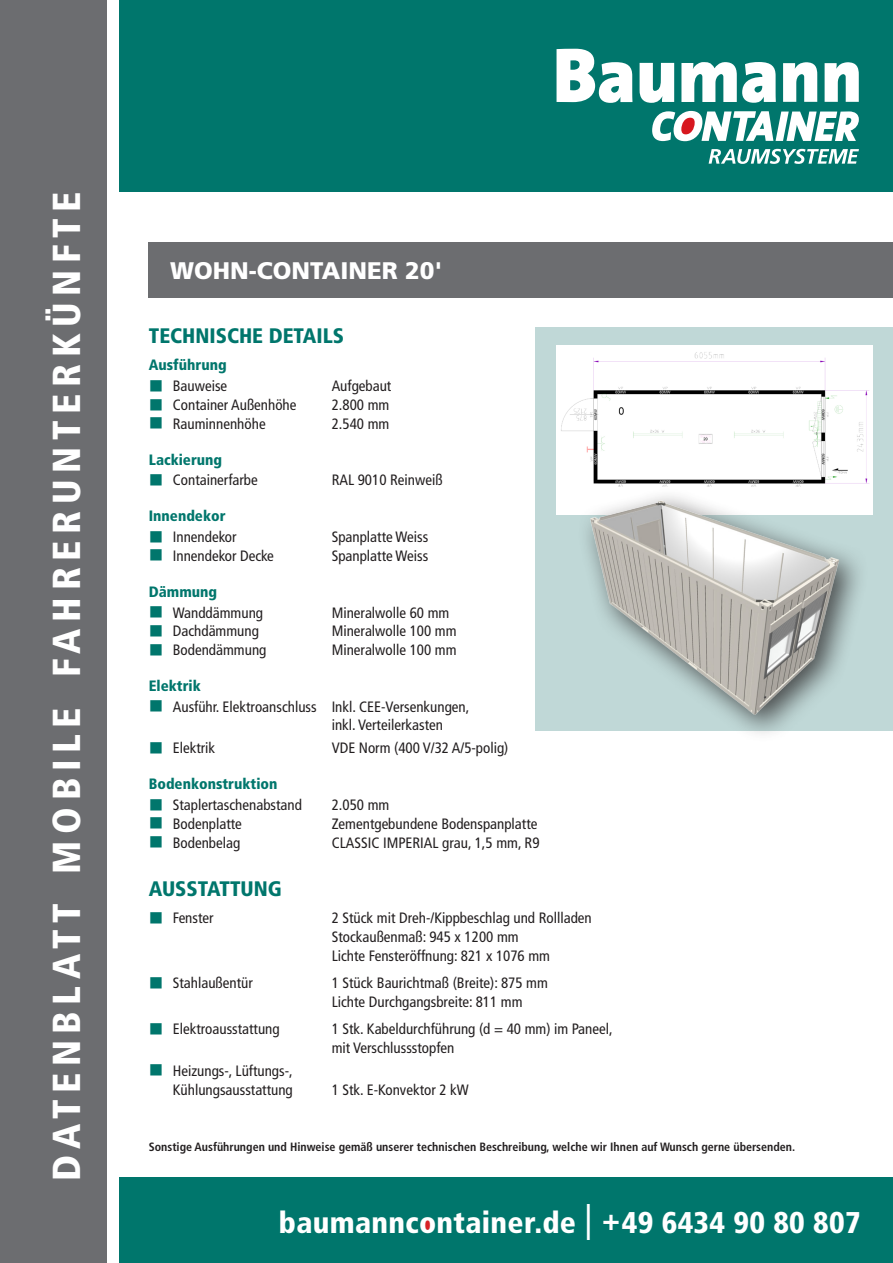
<style>
.page{position:relative;width:893px;height:1263px;background:#fff}
.page>*{position:absolute;margin:0;border:0;box-sizing:border-box;transform-origin:0 0}
.t1{font:900 condensed 39px "Frutiger LT";letter-spacing:.17em;color:#fff}
.t2{font:900 condensed 30px "Frutiger LT";letter-spacing:.01em;color:#fff}
.t3{font:900 24px "Frutiger LT";color:#fff}
.t4{font:900 condensed 21px "Frutiger LT";color:#00766c}
.t5{font:condensed 15px "Frutiger LT";color:#231f20}
.t6{font:900 condensed 15px "Frutiger LT";color:#00766c}
.t7{font:700 condensed 12px "Frutiger LT";color:#231f20}
.s1{color:#00766c}
.s2{font-weight:400;font-size:36px}
</style>
<div class="page">
<div style="left:119px;top:1178px;width:774px;height:85px;background:#00766c"></div>
<div style="left:0;top:0;width:106px;height:1263px;background:#6c6d70"></div>
<div style="left:119px;top:0;width:774px;height:191px;background:#00766c"></div>
<svg style="left:674px;top:111px;width:28px;height:30px"></svg>
<svg style="left:681px;top:118px;width:14px;height:16px"></svg>
<svg style="left:701px;top:111px;width:158px;height:30px"></svg>
<svg style="left:652px;top:111px;width:23px;height:30px"></svg>
<svg style="left:709px;top:149px;width:150px;height:15px"></svg>
<svg style="left:557px;top:49px;width:75px;height:54px"></svg>
<svg style="left:640px;top:63px;width:34px;height:40px"></svg>
<svg style="left:681px;top:62px;width:95px;height:41px"></svg>
<svg style="left:783px;top:62px;width:34px;height:40px"></svg>
<svg style="left:825px;top:62px;width:34px;height:40px"></svg>
<div style="left:424px;top:1220px;width:7px;height:10px;background:#d72326;border-radius:50%"></div>
<div style="left:149px;top:242px;width:744px;height:56px;background:#6c6d70"></div>
<div style="left:536px;top:327px;width:357px;height:404px;background:#c0d8d7"></div>
<img style="left:557px;top:345px;width:315px;height:170px">
<div style="left:576px;top:487px;width:293px;height:257px;background:#231f20;opacity:.75"></div>
<img style="left:590px;top:500px;width:249px;height:215px">
<h1 class="t1" style="left:43px;top:1181px;width:991px;rotate:-90deg">DATENBLATT MOBILE FAHRERUNTERKÜNFTE</h1>
<p class="t3" style="left:170px;top:256px;width:274px">WOHN-CONTAINER 20'</p>
<p class="t4" style="left:149px;top:323px;width:197px">TECHNISCHE DETAILS</p>
<p class="t6" style="left:149px;top:356px;width:79px">Ausführung</p>
<p class="t5" style="left:149px;top:377px;width:80px"><span class="s1">■</span> Bauweise</p>
<p class="t5" style="left:332px;top:377px;width:61px">Aufgebaut</p>
<p class="t5" style="left:149px;top:396px;width:149px"><span class="s1">■</span> Container Außenhöhe</p>
<p class="t5" style="left:332px;top:396px;width:59px">2.800 mm</p>
<p class="t5" style="left:149px;top:415px;width:118px"><span class="s1">■</span> Rauminnenhöhe</p>
<p class="t5" style="left:332px;top:415px;width:59px">2.540 mm</p>
<p class="t6" style="left:149px;top:450px;width:75px">Lackierung</p>
<p class="t5" style="left:149px;top:471px;width:110px"><span class="s1">■</span> Containerfarbe</p>
<p class="t5" style="left:332px;top:471px;width:112px">RAL 9010 Reinweiß</p>
<p class="t6" style="left:149px;top:507px;width:78px">Innendekor</p>
<p class="t5" style="left:149px;top:528px;width:89px"><span class="s1">■</span> Innendekor</p>
<p class="t5" style="left:332px;top:528px;width:98px">Spanplatte Weiss</p>
<p class="t5" style="left:149px;top:547px;width:127px"><span class="s1">■</span> Innendekor Decke</p>
<p class="t5" style="left:332px;top:547px;width:98px">Spanplatte Weiss</p>
<p class="t6" style="left:149px;top:582px;width:70px">Dämmung</p>
<p class="t5" style="left:149px;top:603px;width:116px"><span class="s1">■</span> Wanddämmung</p>
<p class="t5" style="left:332px;top:603px;width:119px">Mineralwolle 60 mm</p>
<p class="t5" style="left:149px;top:622px;width:112px"><span class="s1">■</span> Dachdämmung</p>
<p class="t5" style="left:332px;top:622px;width:126px">Mineralwolle 100 mm</p>
<p class="t5" style="left:149px;top:641px;width:119px"><span class="s1">■</span> Bodendämmung</p>
<p class="t5" style="left:332px;top:641px;width:126px">Mineralwolle 100 mm</p>
<p class="t6" style="left:149px;top:676px;width:53px">Elektrik</p>
<p class="t5" style="left:149px;top:698px;width:322px"><span class="s1">■</span> Ausführ. Elektroanschluss Inkl. CEE-Versenkungen,</p>
<p class="t5" style="left:332px;top:716px;width:113px">inkl. Verteilerkasten</p>
<p class="t5" style="left:149px;top:739px;width:68px"><span class="s1">■</span> Elektrik</p>
<p class="t5" style="left:332px;top:739px;width:178px">VDE Norm (400 V/32 A/5-polig)</p>
<p class="t6" style="left:149px;top:775px;width:130px">Bodenkonstruktion</p>
<p class="t5" style="left:149px;top:796px;width:155px"><span class="s1">■</span> Staplertaschenabstand</p>
<p class="t5" style="left:332px;top:796px;width:59px">2.050 mm</p>
<p class="t5" style="left:149px;top:815px;width:95px"><span class="s1">■</span> Bodenplatte</p>
<p class="t5" style="left:332px;top:815px;width:207px">Zementgebundene Bodenspanplatte</p>
<p class="t5" style="left:149px;top:834px;width:93px"><span class="s1">■</span> Bodenbelag</p>
<p class="t5" style="left:332px;top:834px;width:209px">CLASSIC IMPERIAL grau, 1,5 mm, R9</p>
<p class="t4" style="left:149px;top:876px;width:135px">AUSSTATTUNG</p>
<p class="t5" style="left:149px;top:909px;width:66px"><span class="s1">■</span> Fenster</p>
<p class="t5" style="left:332px;top:909px;width:262px">2 Stück mit Dreh-/Kippbeschlag und Rollladen</p>
<p class="t5" style="left:332px;top:928px;width:188px">Stockaußenmaß: 945 x 1200 mm</p>
<p class="t5" style="left:332px;top:947px;width:220px">Lichte Fensteröffnung: 821 x 1076 mm</p>
<p class="t5" style="left:149px;top:974px;width:105px"><span class="s1">■</span> Stahlaußentür</p>
<p class="t5" style="left:332px;top:974px;width:218px">1 Stück Baurichtmaß (Breite): 875 mm</p>
<p class="t5" style="left:332px;top:993px;width:192px">Lichte Durchgangsbreite: 811 mm</p>
<p class="t5" style="left:149px;top:1020px;width:132px"><span class="s1">■</span> Elektroausstattung</p>
<p class="t5" style="left:332px;top:1020px;width:283px">1 Stk. Kabeldurchführung (d = 40 mm) im Paneel,</p>
<p class="t5" style="left:332px;top:1039px;width:124px">mit Verschlussstopfen</p>
<p class="t5" style="left:149px;top:1062px;width:145px"><span class="s1">■</span> Heizungs-, Lüftungs-,</p>
<p class="t5" style="left:173px;top:1081px;width:122px">Kühlungsausstattung</p>
<p class="t5" style="left:332px;top:1081px;width:139px">1 Stk. E-Konvektor 2 kW</p>
<p class="t7" style="left:149px;top:1140px;width:648px">Sonstige Ausführungen und Hinweise gemäß unserer technischen Beschreibung, welche wir Ihnen auf Wunsch gerne übersenden.</p>
<h2 class="t2" style="left:279px;top:1204px;width:583px">baumanncontainer.de <span class="s2">|</span> +49 6434 90 80 807</h2>
</div>
